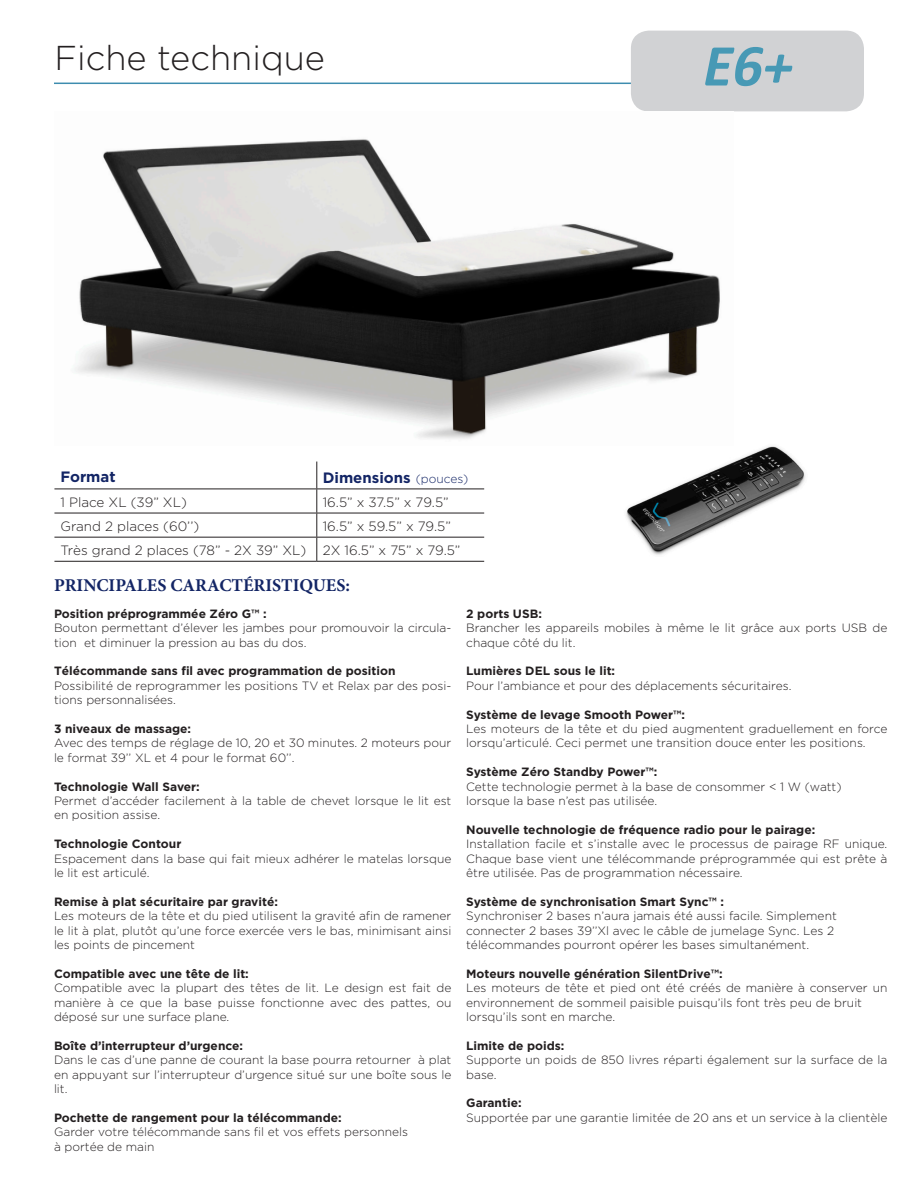
<style>
.page{position:relative;width:918px;height:1188px;background:#fff}
.page>*{position:absolute;margin:0;border:0;box-sizing:border-box;transform-origin:0 0}
.t1{font:italic 700 60px "Calibri";color:#4799b5}
.t2{font:300 34.5px "Gotham";color:#231f20}
.t3{font:700 18px "Minion Pro";color:#132565}
.t4{font:700 15px "Gotham";color:#132565}
.t5{font:300 13.5px "Gotham";color:#231f20}
.t6{font:300 12px/14.4px "Gotham";color:#231f20}
.t7{font:700 12px "Gotham";color:#231f20}
.s1{font-weight:300;font-size:12px}
</style>
<div class="page">
<hr style="left:54px;top:83px;width:810px;height:1px;background:#3d8caf">
<img style="left:626px;top:446px;width:180px;height:109px">
<hr style="left:54px;top:489px;width:263px;height:1px;background:#231f20">
<hr style="left:317px;top:489px;width:167px;height:1px;background:#231f20">
<hr style="left:54px;top:513px;width:263px;height:1px;background:#231f20">
<hr style="left:317px;top:513px;width:167px;height:1px;background:#231f20">
<hr style="left:54px;top:537px;width:263px;height:1px;background:#231f20">
<hr style="left:317px;top:537px;width:167px;height:1px;background:#231f20">
<svg style="left:316px;top:462px;width:1px;height:99px"></svg>
<hr style="left:54px;top:561px;width:263px;height:1px;background:#231f20">
<hr style="left:317px;top:561px;width:167px;height:1px;background:#231f20">
<div style="left:631px;top:31px;width:233px;height:80px;background:#d1d2d4;border-radius:18px"></div>
<img style="left:74px;top:139px;width:646px;height:300px">
<p class="t2" style="left:54px;top:39px;width:272px">Fiche technique</p>
<p class="t4" style="left:60px;top:468px;width:57px">Format</p>
<p class="t4" style="left:323px;top:469px;width:147px">Dimensions <span class="s1">(pouces)</span></p>
<p class="t5" style="left:60px;top:495px;width:128px">1 Place XL (39” XL)</p>
<p class="t5" style="left:323px;top:495px;width:127px">16.5” x 37.5” x 79.5”</p>
<p class="t5" style="left:60px;top:519px;width:140px">Grand 2 places (60’’)</p>
<p class="t5" style="left:323px;top:519px;width:130px">16.5” x 59.5” x 79.5”</p>
<p class="t5" style="left:60px;top:543px;width:247px">Très grand 2 places (78” - 2X 39” XL)</p>
<p class="t5" style="left:323px;top:543px;width:139px">2X 16.5” x 75” x 79.5”</p>
<p class="t1" style="left:703px;top:23px;width:91px">E6+</p>
<p class="t3" style="left:54px;top:572px;width:298px">PRINCIPALES CARACTÉRISTIQUES:</p>
<p class="t7" style="left:54px;top:607px;width:214px">Position préprogrammée Zéro G™ :</p>
<p class="t6" style="left:54px;top:621px;width:399px">Bouton permettant d’élever les jambes pour promouvoir la circula&shy;tion et diminuer la pression au bas du dos.</p>
<p class="t7" style="left:54px;top:664px;width:343px">Télécommande sans fil avec programmation de position</p>
<p class="t6" style="left:54px;top:678px;width:399px">Possibilité de reprogrammer les positions TV et Relax par des posi&shy;tions personnalisées.</p>
<p class="t7" style="left:54px;top:722px;width:139px">3 niveaux de massage:</p>
<p class="t6" style="left:54px;top:736px;width:399px">Avec des temps de réglage de 10, 20 et 30 minutes. 2 moteurs pour le format 39’’ XL et 4 pour le format 60’’.</p>
<p class="t7" style="left:54px;top:779px;width:147px">Technologie Wall Saver:</p>
<p class="t6" style="left:54px;top:793px;width:399px">Permet d’accéder facilement à la table de chevet lorsque le lit est en position assise.</p>
<p class="t7" style="left:54px;top:837px;width:129px">Technologie Contour</p>
<p class="t6" style="left:54px;top:851px;width:399px">Espacement dans la base qui fait mieux adhérer le matelas lorsque le lit est articulé.</p>
<p class="t7" style="left:54px;top:895px;width:226px">Remise à plat sécuritaire par gravité:</p>
<p class="t6" style="left:54px;top:909px;width:399px;text-align:justify">Les moteurs de la tête et du pied utilisent la gravité afin de ramener le lit à plat, plutôt qu’une force exercée vers le bas, minimisant ainsi les points de pincement</p>
<p class="t7" style="left:54px;top:967px;width:196px">Compatible avec une tête de lit:</p>
<p class="t6" style="left:54px;top:981px;width:399px;text-align:justify">Compatible avec la plupart des têtes de lit. Le design est fait de manière à ce que la base puisse fonctionne avec des pattes, ou déposé sur une surface plane.</p>
<p class="t7" style="left:54px;top:1039px;width:191px">Boîte d’interrupteur d’urgence:</p>
<p class="t6" style="left:54px;top:1053px;width:399px;text-align:justify">Dans le cas d’une panne de courant la base pourra retourner à plat en appuyant sur l’interrupteur d’urgence situé sur une boîte sous le lit.</p>
<p class="t7" style="left:54px;top:1111px;width:289px">Pochette de rangement pour la télécommande:</p>
<p class="t6" style="left:54px;top:1125px;width:356px">Garder votre télécommande sans fil et vos effets personnels</p>
<p class="t6" style="left:54px;top:1139px;width:102px">à portée de main</p>
<p class="t7" style="left:466px;top:607px;width:77px">2 ports USB:</p>
<p class="t6" style="left:466px;top:621px;width:423px">Brancher les appareils mobiles à même le lit grâce aux ports USB de chaque côté du lit.</p>
<p class="t7" style="left:466px;top:664px;width:151px">Lumières DEL sous le lit:</p>
<p class="t6" style="left:466px;top:678px;width:327px">Pour l’ambiance et pour des déplacements sécuritaires.</p>
<p class="t7" style="left:466px;top:707px;width:220px">Système de levage Smooth Power™:</p>
<p class="t6" style="left:466px;top:721px;width:423px">Les moteurs de la tête et du pied augmentent graduellement en force lorsqu’articulé. Ceci permet une transition douce enter les positions.</p>
<p class="t7" style="left:466px;top:765px;width:193px">Système Zéro Standby Power™:</p>
<p class="t6" style="left:466px;top:779px;width:377px">Cette technologie permet à la base de consommer &lt; 1 W (watt)</p>
<p class="t6" style="left:466px;top:793px;width:193px">lorsque la base n’est pas utilisée.</p>
<p class="t7" style="left:466px;top:823px;width:351px">Nouvelle technologie de fréquence radio pour le pairage:</p>
<p class="t6" style="left:466px;top:837px;width:423px;text-align:justify">Installation facile et s’installe avec le processus de pairage RF unique.<br>Chaque base vient une télécommande préprogrammée qui est prête à être utilisée. Pas de programmation nécessaire.</p>
<p class="t7" style="left:466px;top:895px;width:259px">Système de synchronisation Smart Sync™ :</p>
<p class="t6" style="left:466px;top:909px;width:372px">Synchroniser 2 bases n’aura jamais été aussi facile. Simplement</p>
<p class="t6" style="left:466px;top:923px;width:369px">connecter 2 bases 39’’Xl avec le câble de jumelage Sync. Les 2</p>
<p class="t6" style="left:466px;top:937px;width:344px">télécommandes pourront opérer les bases simultanément.</p>
<p class="t7" style="left:466px;top:967px;width:258px">Moteurs nouvelle génération SilentDrive™:</p>
<p class="t6" style="left:466px;top:981px;width:423px">Les moteurs de tête et pied ont été créés de manière à conserver un environnement de sommeil paisible puisqu’ils font très peu de bruit</p>
<p class="t6" style="left:466px;top:1009px;width:151px">lorsqu’ils sont en marche.</p>
<p class="t7" style="left:466px;top:1039px;width:100px">Limite de poids:</p>
<p class="t6" style="left:466px;top:1053px;width:423px">Supporte un poids de 850 livres réparti également sur la surface de la base.</p>
<p class="t7" style="left:466px;top:1096px;width:57px">Garantie:</p>
<p class="t6" style="left:466px;top:1110px;width:423px">Supportée par une garantie limitée de 20 ans et un service à la clientèle</p>
</div>
